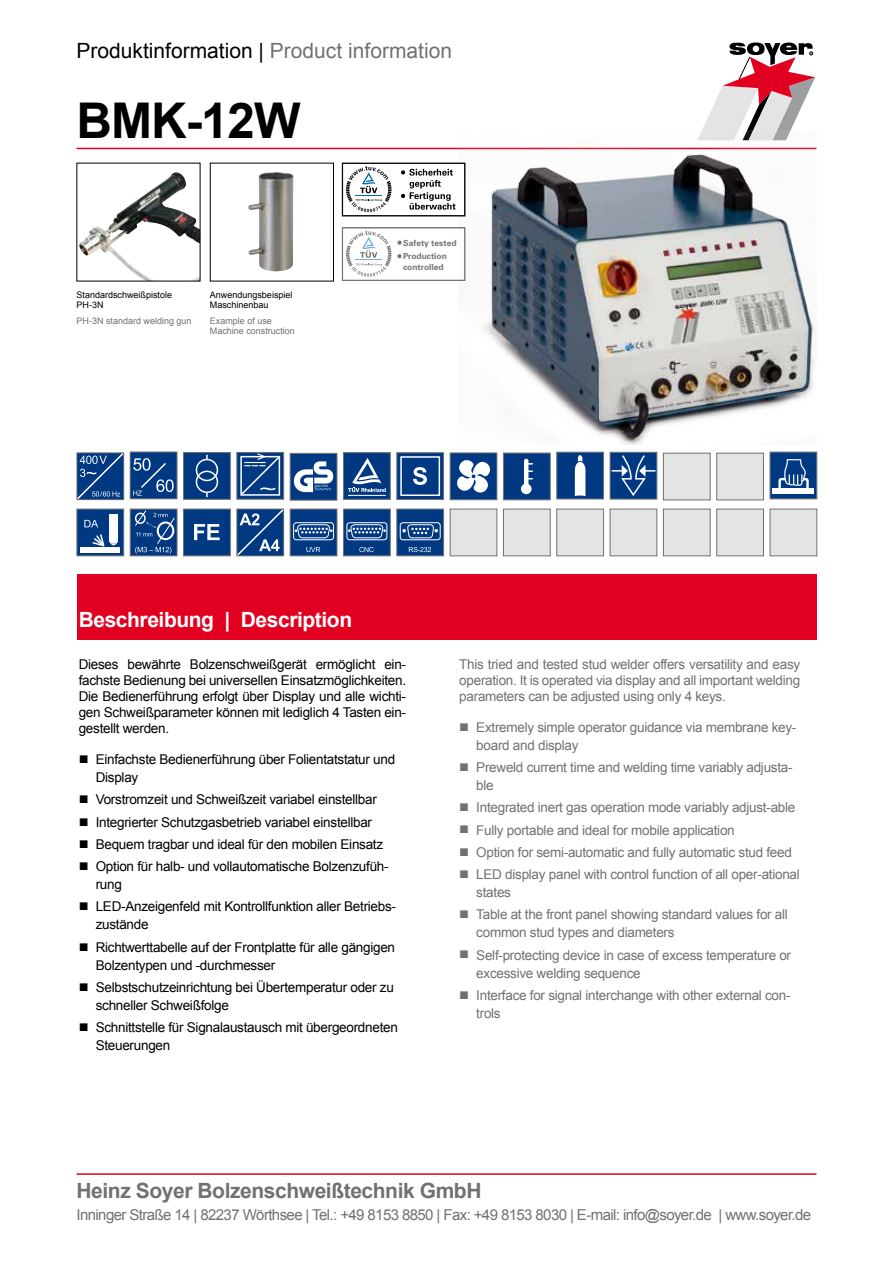
<style>
.page{position:relative;width:893px;height:1263px;background:#fff}
.page>*{position:absolute;margin:0;border:0;box-sizing:border-box;transform-origin:0 0}
.t1{font:700 49.2px "Arial";letter-spacing:-.02em;color:#000}
.t2{font:21px "Arial";color:#000}
.t3{font:700 21px "Arial";letter-spacing:-.02em;color:#707172}
.t4{font:700 21px "Arial";letter-spacing:-.02em;color:#fff}
.t5{font:15px "Arial";letter-spacing:-.04em;color:#707172}
.t6{font:13.5px/18px "Arial";letter-spacing:-.02em;color:#000}
.t7{font:13.5px/18px "Arial";letter-spacing:-.02em;color:#707172}
.t8{font:9px/10.8px "Arial";color:#000}
.t9{font:9px/10.8px "Arial";color:#707172}
.t10{font:700 8.4px/13px "Univers";color:#000}
.s1{color:#707172}
.s2{font-size:16.5px}
</style>
<div class="page">
<svg style="left:702px;top:42px;width:113px;height:89px"></svg>
<hr style="left:77px;top:148px;width:739px;height:1px;background:#e20020">
<div style="left:77px;top:574px;width:739px;height:66px;background:#e20020"></div>
<hr style="left:77px;top:1173px;width:739px;height:2px;background:#e20020">
<img style="left:458px;top:131px;width:358px;height:313px">
<img style="left:79px;top:172px;width:119px;height:107px">
<img style="left:248px;top:172px;width:46px;height:99px">
<div style="left:343px;top:163px;width:122px;height:53px;background:#fff"></div>
<svg style="left:401px;top:169px;width:55px;height:41px"></svg>
<svg style="left:346px;top:166px;width:46px;height:46px"></svg>
<div style="left:342px;top:163px;width:123px;height:53px;border:1px solid #000"></div>
<div style="left:343px;top:228px;width:122px;height:52px;background:#fff"></div>
<svg style="left:346px;top:231px;width:56px;height:46px"></svg>
<div style="left:716px;top:509px;width:48px;height:47px;background:#e3e4e4;border:1px solid #707172"></div>
<div style="left:716px;top:453px;width:48px;height:47px;background:#e3e4e4;border:1px solid #707172"></div>
<div style="left:663px;top:509px;width:48px;height:47px;background:#e3e4e4;border:1px solid #707172"></div>
<div style="left:556px;top:509px;width:48px;height:47px;background:#e3e4e4;border:1px solid #707172"></div>
<div style="left:610px;top:509px;width:47px;height:47px;background:#e3e4e4;border:1px solid #707172"></div>
<div style="left:770px;top:509px;width:47px;height:47px;background:#e3e4e4;border:1px solid #707172"></div>
<div style="left:503px;top:509px;width:48px;height:47px;background:#e3e4e4;border:1px solid #707172"></div>
<div style="left:130px;top:452px;width:47px;height:47px;background:#003882"></div>
<div style="left:130px;top:452px;width:47px;height:47px;border:1px solid #707172"></div>
<svg style="left:133px;top:458px;width:41px;height:38px"></svg>
<div style="left:183px;top:509px;width:48px;height:47px;background:#003882;border:1px solid #707172"></div>
<svg style="left:194px;top:524px;width:26px;height:16px"></svg>
<div style="left:236px;top:509px;width:48px;height:47px;border:1px solid #707172"></div>
<svg style="left:237px;top:509px;width:47px;height:47px"></svg>
<div style="left:290px;top:453px;width:47px;height:47px;background:#003882;border:1px solid #707172"></div>
<svg style="left:290px;top:461px;width:44px;height:31px"></svg>
<div style="left:343px;top:452px;width:48px;height:48px;background:#003882;border:1px solid #707172"></div>
<svg style="left:348px;top:458px;width:38px;height:34px"></svg>
<hr style="left:348px;top:495px;width:38px;height:1px;background:#fff">
<div style="left:396px;top:452px;width:48px;height:48px;background:#003882;border:1px solid #707172"></div>
<div style="left:400px;top:456px;width:40px;height:40px;border:2px solid #fff"></div>
<svg style="left:413px;top:467px;width:14px;height:18px"></svg>
<div style="left:770px;top:452px;width:47px;height:47px;background:#003882;border:1px solid #707172"></div>
<div style="left:778px;top:478px;width:31px;height:14px;border:2px solid #fff;border-radius:2px"></div>
<div style="left:772px;top:489px;width:42px;height:5px;background:#fff"></div>
<svg style="left:784px;top:459px;width:23px;height:28px"></svg>
<div style="left:503px;top:453px;width:48px;height:47px;background:#003882;border:1px solid #707172"></div>
<hr style="left:524px;top:461px;width:4px;height:27px;background:#fff">
<div style="left:521px;top:484px;width:11px;height:10px;background:#fff;border-radius:50%"></div>
<svg style="left:528px;top:463px;width:5px;height:9px"></svg>
<div style="left:450px;top:453px;width:47px;height:47px;background:#003882;border:1px solid #707172"></div>
<svg style="left:457px;top:460px;width:33px;height:33px"></svg>
<div style="left:77px;top:452px;width:47px;height:48px;border:1px solid #707172"></div>
<svg style="left:77px;top:453px;width:47px;height:47px"></svg>
<div style="left:130px;top:509px;width:47px;height:47px;background:#003882;border:1px solid #707172"></div>
<svg style="left:134px;top:510px;width:41px;height:44px"></svg>
<svg style="left:236px;top:452px;width:48px;height:48px"></svg>
<div style="left:240px;top:456px;width:40px;height:40px;border:2px solid #fff"></div>
<svg style="left:241px;top:453px;width:38px;height:42px"></svg>
<div style="left:183px;top:452px;width:48px;height:48px;background:#003882;border:1px solid #707172"></div>
<div style="left:196px;top:459px;width:22px;height:22px;border:2px solid #fff;border-radius:50%"></div>
<div style="left:196px;top:471px;width:22px;height:22px;border:2px solid #fff;border-radius:50%"></div>
<div style="left:556px;top:452px;width:48px;height:47px;background:#003882;border:1px solid #707172"></div>
<svg style="left:575px;top:455px;width:10px;height:41px"></svg>
<svg style="left:610px;top:452px;width:47px;height:47px"></svg>
<svg style="left:612px;top:454px;width:43px;height:43px"></svg>
<div style="left:290px;top:509px;width:47px;height:47px;background:#003882;border:1px solid #707172"></div>
<div style="left:293px;top:522px;width:41px;height:18px;border:1px solid #fff;border-radius:3px"></div>
<svg style="left:295px;top:522px;width:38px;height:30px"></svg>
<div style="left:396px;top:509px;width:48px;height:47px;background:#003882;border:1px solid #707172"></div>
<div style="left:400px;top:522px;width:41px;height:18px;border:1px solid #fff;border-radius:3px"></div>
<svg style="left:402px;top:522px;width:36px;height:30px"></svg>
<div style="left:343px;top:509px;width:48px;height:47px;background:#003882;border:1px solid #707172"></div>
<div style="left:347px;top:522px;width:40px;height:18px;border:1px solid #fff;border-radius:3px"></div>
<svg style="left:348px;top:522px;width:38px;height:30px"></svg>
<div style="left:450px;top:509px;width:47px;height:47px;background:#e3e4e4;border:1px solid #707172"></div>
<div style="left:663px;top:453px;width:48px;height:47px;background:#e3e4e4;border:1px solid #707172"></div>
<div style="left:77px;top:509px;width:47px;height:47px;background:#003882;border:1px solid #707172"></div>
<div style="left:81px;top:547px;width:39px;height:6px;background:#fff"></div>
<div style="left:109px;top:514px;width:9px;height:28px;background:#fff"></div>
<svg style="left:84px;top:520px;width:14px;height:7px"></svg>
<svg style="left:92px;top:534px;width:26px;height:13px"></svg>
<h2 class="t2" style="left:77px;top:37px;width:377px">Produktinformation | <span class="s1">Product information</span></h2>
<h1 class="t1" style="left:77px;top:87px;width:226px">BMK-12W</h1>
<p class="t8" style="left:77px;top:289px;width:97px">Standardschweißpistole<br>PH-3N</p>
<p class="t9" style="left:77px;top:315px;width:117px">PH-3N standard welding gun</p>
<p class="t8" style="left:210px;top:289px;width:84px">Anwendungsbeispiel<br>Maschinenbau</p>
<p class="t9" style="left:210px;top:315px;width:87px">Example of use<br>Machine construction</p>
<p class="t10" style="left:403px;top:237px;width:55px">Safety tested<br>Production</p>
<p class="t10" style="left:403px;top:260px;width:42px">controlled</p>
<h2 class="t4" style="left:79px;top:606px;width:275px">Beschreibung | Description</h2>
<p class="t6" style="left:79px;top:656px;width:329px;line-height:16.2px;text-align:justify">Dieses bewährte Bolzenschweißgerät ermöglicht ein&shy;fachste Bedienung bei universellen Einsatzmöglichkeiten.<br>Die Bedienerführung erfolgt über Display und alle wichti&shy;gen Schweißparameter können mit lediglich 4 Tasten ein&shy;gestellt werden.</p>
<p class="t6" style="left:96px;top:750px;width:301px;text-indent:-17px"><span class="s2">■</span> Einfachste Bedienerführung über Folientatstatur und<br>Display</p>
<p class="t6" style="left:79px;top:791px;width:300px"><span class="s2">■</span> Vorstromzeit und Schweißzeit variabel einstellbar</p>
<p class="t6" style="left:79px;top:813px;width:295px"><span class="s2">■</span> Integrierter Schutzgasbetrieb variabel einstellbar</p>
<p class="t6" style="left:79px;top:835px;width:306px"><span class="s2">■</span> Bequem tragbar und ideal für den mobilen Einsatz</p>
<p class="t6" style="left:96px;top:857px;width:294px;text-indent:-17px"><span class="s2">■</span> Option für halb- und vollautomatische Bolzenzufüh&shy;rung</p>
<p class="t6" style="left:96px;top:898px;width:302px;text-indent:-17px"><span class="s2">■</span> LED-Anzeigenfeld mit Kontrollfunktion aller Betriebs&shy;zustände</p>
<p class="t6" style="left:96px;top:938px;width:301px;text-indent:-17px"><span class="s2">■</span> Richtwerttabelle auf der Frontplatte für alle gängigen<br>Bolzentypen und -durchmesser</p>
<p class="t6" style="left:96px;top:978px;width:300px;text-indent:-17px"><span class="s2">■</span> Selbstschutzeinrichtung bei Übertemperatur oder zu schneller Schweißfolge</p>
<p class="t6" style="left:96px;top:1018px;width:304px;text-indent:-17px"><span class="s2">■</span> Schnittstelle für Signalaustausch mit übergeordneten<br>Steuerungen</p>
<p class="t7" style="left:459px;top:656px;width:342px;line-height:16.2px;text-align:justify">This tried and tested stud welder offers versatility and easy operation. It is operated via display and all important welding parameters can be adjusted using only 4 keys.</p>
<p class="t7" style="left:476px;top:718px;width:322px;text-indent:-17px"><span class="s2">■</span> Extremely simple operator guidance via membrane key&shy;board and display</p>
<p class="t7" style="left:476px;top:758px;width:318px;text-indent:-17px"><span class="s2">■</span> Preweld current time and welding time variably adjusta&shy;ble</p>
<p class="t7" style="left:459px;top:799px;width:338px"><span class="s2">■</span> Integrated inert gas operation mode variably adjust-able</p>
<p class="t7" style="left:459px;top:821px;width:277px"><span class="s2">■</span> Fully portable and ideal for mobile application</p>
<p class="t7" style="left:459px;top:843px;width:334px"><span class="s2">■</span> Option for semi-automatic and fully automatic stud feed</p>
<p class="t7" style="left:476px;top:865px;width:325px;text-indent:-17px"><span class="s2">■</span> LED display panel with control function of all oper-ational states</p>
<p class="t7" style="left:476px;top:906px;width:313px;text-indent:-17px"><span class="s2">■</span> Table at the front panel showing standard values for all common stud types and diameters</p>
<p class="t7" style="left:476px;top:946px;width:316px;text-indent:-17px"><span class="s2">■</span> Self-protecting device in case of excess temperature or excessive welding sequence</p>
<p class="t7" style="left:476px;top:986px;width:316px;text-indent:-17px"><span class="s2">■</span> Interface for signal interchange with other external con&shy;trols</p>
<h2 class="t3" style="left:77px;top:1177px;width:406px">Heinz Soyer Bolzenschweißtechnik GmbH</h2>
<p class="t5" style="left:77px;top:1205px;width:736px">Inninger Straße 14 | 82237 Wörthsee | Tel.: +49 8153 8850 | Fax: +49 8153 8030 | E-mail: info@soyer.de | www.soyer.de</p>
</div>
